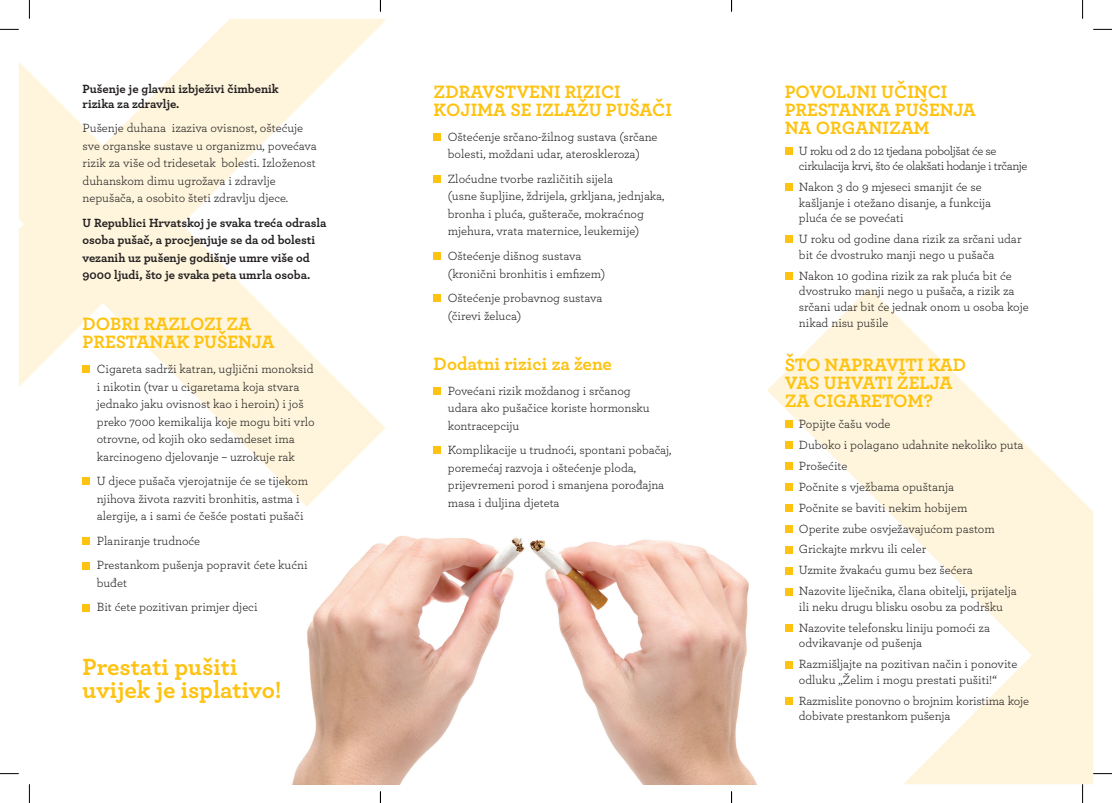
<style>
.page{position:relative;width:1112px;height:803px;background:#fff}
.page>*{position:absolute;margin:0;border:0;box-sizing:border-box;transform-origin:0 0}
.t1{font:700 24.62px/22.1px "Archer Pro";color:#fec210}
.t2{font:700 18.75px/18.1px "Archer Pro";color:#fec210}
.t3{font:12.5px/17.5px "Archer Pro";color:#231f20}
.t4{font:700 12.5px/17.5px "Archer Pro";color:#231f20}
.t5{font:12.5px/15.6px "Archer Pro";letter-spacing:-.03em;color:#231f20}
</style>
<div class="page">
<img style="left:292px;top:536px;width:465px;height:248px">
<svg style="left:187px;top:19px;width:198px;height:43px;fill:#fef5dc"></svg>
<svg style="left:19px;top:62px;width:366px;height:445px"></svg>
<svg style="left:904px;top:716px;width:188px;height:68px;fill:#fef5dc"></svg>
<svg style="left:767px;top:288px;width:325px;height:428px"></svg>
<div style="left:83px;top:365px;width:7px;height:8px;background:#fec210"></div>
<div style="left:83px;top:477px;width:7px;height:8px;background:#fec210"></div>
<div style="left:83px;top:537px;width:7px;height:8px;background:#fec210"></div>
<div style="left:83px;top:562px;width:7px;height:7px;background:#fec210"></div>
<div style="left:83px;top:604px;width:7px;height:7px;background:#fec210"></div>
<div style="left:433px;top:133px;width:8px;height:8px;background:#fec210"></div>
<div style="left:433px;top:175px;width:8px;height:8px;background:#fec210"></div>
<div style="left:433px;top:252px;width:8px;height:8px;background:#fec210"></div>
<div style="left:433px;top:295px;width:8px;height:7px;background:#fec210"></div>
<div style="left:433px;top:387px;width:8px;height:8px;background:#fec210"></div>
<div style="left:433px;top:447px;width:8px;height:7px;background:#fec210"></div>
<div style="left:784px;top:147px;width:8px;height:8px;background:#fec210"></div>
<div style="left:784px;top:184px;width:8px;height:7px;background:#fec210"></div>
<div style="left:784px;top:236px;width:8px;height:7px;background:#fec210"></div>
<div style="left:784px;top:272px;width:8px;height:8px;background:#fec210"></div>
<div style="left:784px;top:420px;width:8px;height:8px;background:#fec210"></div>
<div style="left:784px;top:441px;width:8px;height:8px;background:#fec210"></div>
<div style="left:784px;top:462px;width:8px;height:8px;background:#fec210"></div>
<div style="left:784px;top:483px;width:8px;height:8px;background:#fec210"></div>
<div style="left:784px;top:504px;width:8px;height:8px;background:#fec210"></div>
<div style="left:784px;top:525px;width:8px;height:7px;background:#fec210"></div>
<div style="left:784px;top:546px;width:8px;height:7px;background:#fec210"></div>
<div style="left:784px;top:567px;width:8px;height:7px;background:#fec210"></div>
<div style="left:784px;top:588px;width:8px;height:7px;background:#fec210"></div>
<div style="left:784px;top:624px;width:8px;height:8px;background:#fec210"></div>
<div style="left:784px;top:661px;width:8px;height:7px;background:#fec210"></div>
<div style="left:784px;top:697px;width:8px;height:8px;background:#fec210"></div>
<svg style="left:0;top:29px;width:19px;height:1px"></svg>
<svg style="left:1093px;top:29px;width:18px;height:1px"></svg>
<svg style="left:0;top:773px;width:19px;height:1px"></svg>
<svg style="left:1092px;top:773px;width:19px;height:1px"></svg>
<svg style="left:29px;top:0;width:1px;height:19px"></svg>
<svg style="left:29px;top:784px;width:1px;height:19px"></svg>
<svg style="left:1082px;top:0;width:1px;height:19px"></svg>
<svg style="left:1082px;top:784px;width:1px;height:19px"></svg>
<svg style="left:379px;top:0;width:2px;height:11px"></svg>
<svg style="left:379px;top:792px;width:2px;height:11px"></svg>
<p class="t4" style="left:83px;top:80px;width:198px;line-height:15px">Pušenje je glavni izbježivi čimbenik rizika za zdravlje.</p>
<p class="t3" style="left:83px;top:119px;width:236px">Pušenje duhana izaziva ovisnost, oštećuje sve organske sustave u organizmu, povećava rizik za više od tridesetak bolesti. Izloženost duhanskom dimu ugrožava i zdravlje nepušača, a osobito šteti zdravlju djece.</p>
<p class="t4" style="left:83px;top:213px;width:245px">U Republici Hrvatskoj je svaka treća odrasla osoba pušač, a procjenjuje se da od bolesti vezanih uz pušenje godišnje umre više od 9000 ljudi, što je svaka peta umrla osoba.</p>
<h2 class="t2" style="left:83px;top:313px;width:193px;line-height:18.8px">DOBRI RAZLOZI ZA<br>PRESTANAK PUŠENJA</h2>
<p class="t3" style="left:97px;top:359px;width:219px">Cigareta sadrži katran, ugljični monoksid i nikotin (tvar u cigaretama koja stvara jednako jaku ovisnost kao i heroin) i još preko 7000 kemikalija koje mogu biti vrlo otrovne, od kojih oko sedamdeset ima karcinogeno djelovanje – uzrokuje rak</p>
<p class="t3" style="left:97px;top:472px;width:213px">U djece pušača vjerojatnije će se tijekom njihova života razviti bronhitis, astma i alergije, a i sami će češće postati pušači</p>
<p class="t3" style="left:97px;top:528px;width:212px;line-height:24.6px">Planiranje trudnoće<br>Prestankom pušenja popravit ćete kućni</p>
<p class="t3" style="left:97px;top:570px;width:162px;line-height:24.6px">buđet<br>Bit ćete pozitivan primjer djeci</p>
<h1 class="t1" style="left:83px;top:655px;width:201px">Prestati pušiti uvijek je isplativo!</h1>
<h2 class="t2" style="left:433px;top:81px;width:240px;line-height:18.8px">ZDRAVSTVENI RIZICI<br>KOJIMA SE IZLAŽU PUŠAČI</h2>
<p class="t3" style="left:447px;top:127px;width:211px">Oštećenje srčano-žilnog sustava (srčane bolesti, moždani udar, ateroskleroza)</p>
<p class="t3" style="left:447px;top:169px;width:218px">Zloćudne tvorbe različitih sijela<br>(usne šupljine, ždrijela, grkljana, jednjaka, bronha i pluća, gušterače, mokraćnog mjehura, vrata maternice, leukemije)</p>
<p class="t3" style="left:447px;top:247px;width:159px">Oštećenje dišnog sustava (kronični bronhitis i emfizem)</p>
<p class="t3" style="left:447px;top:289px;width:156px">Oštećenje probavnog sustava (čirevi želuca)</p>
<h2 class="t2" style="left:433px;top:354px;width:180px">Dodatni rizici za žene</h2>
<p class="t3" style="left:447px;top:381px;width:203px">Povećani rizik moždanog i srčanog udara ako pušačice koriste hormonsku kontracepciju</p>
<p class="t3" style="left:447px;top:441px;width:225px">Komplikacije u trudnoći, spontani pobačaj, poremećaj razvoja i oštećenje ploda, prijevremeni porod i smanjena porođajna masa i duljina djeteta</p>
<h2 class="t2" style="left:784px;top:81px;width:193px">POVOLJNI UČINCI<br>PRESTANKA PUŠENJA<br>NA ORGANIZAM</h2>
<p class="t5" style="left:798px;top:142px;width:230px">U roku od 2 do 12 tjedana poboljšat će se cirkulacija krvi, što će olakšati hodanje i trčanje</p>
<p class="t3" style="left:798px;top:179px;width:194px;line-height:15.6px">Nakon 3 do 9 mjeseci smanjit će se kašljanje i otežano disanje, a funkcija pluća će se povećati</p>
<p class="t3" style="left:798px;top:231px;width:224px;line-height:15.6px">U roku od godine dana rizik za srčani udar bit će dvostruko manji nego u pušača</p>
<p class="t3" style="left:798px;top:267px;width:231px;line-height:15.6px">Nakon 10 godina rizik za rak pluća bit će dvostruko manji nego u pušača, a rizik za srčani udar bit će jednak onom u osoba koje nikad nisu pušile</p>
<h2 class="t2" style="left:784px;top:354px;width:183px">ŠTO NAPRAVITI KAD<br>VAS UHVATI ŽELJA<br>ZA CIGARETOM?</h2>
<p class="t3" style="left:798px;top:413px;width:226px;line-height:20.9px">Popijte čašu vode<br>Duboko i polagano udahnite nekoliko puta<br>Prošećite<br>Počnite s vježbama opuštanja<br>Počnite se baviti nekim hobijem<br>Operite zube osvježavajućom pastom<br>Grickajte mrkvu ili celer<br>Uzmite žvakaću gumu bez šećera<br>Nazovite liječnika, člana obitelji, prijatelja</p>
<p class="t3" style="left:798px;top:596px;width:205px;line-height:20.9px">ili neku drugu blisku osobu za podršku<br>Nazovite telefonsku liniju pomoći za</p>
<p class="t3" style="left:798px;top:632px;width:220px;line-height:20.9px">odvikavanje od pušenja<br>Razmišljajte na pozitivan način i ponovite</p>
<p class="t3" style="left:798px;top:669px;width:232px;line-height:20.9px">odluku „Želim i mogu prestati pušiti!“<br>Razmislite ponovno o brojnim koristima koje</p>
<p class="t3" style="left:798px;top:707px;width:153px">dobivate prestankom pušenja</p>
</div>
